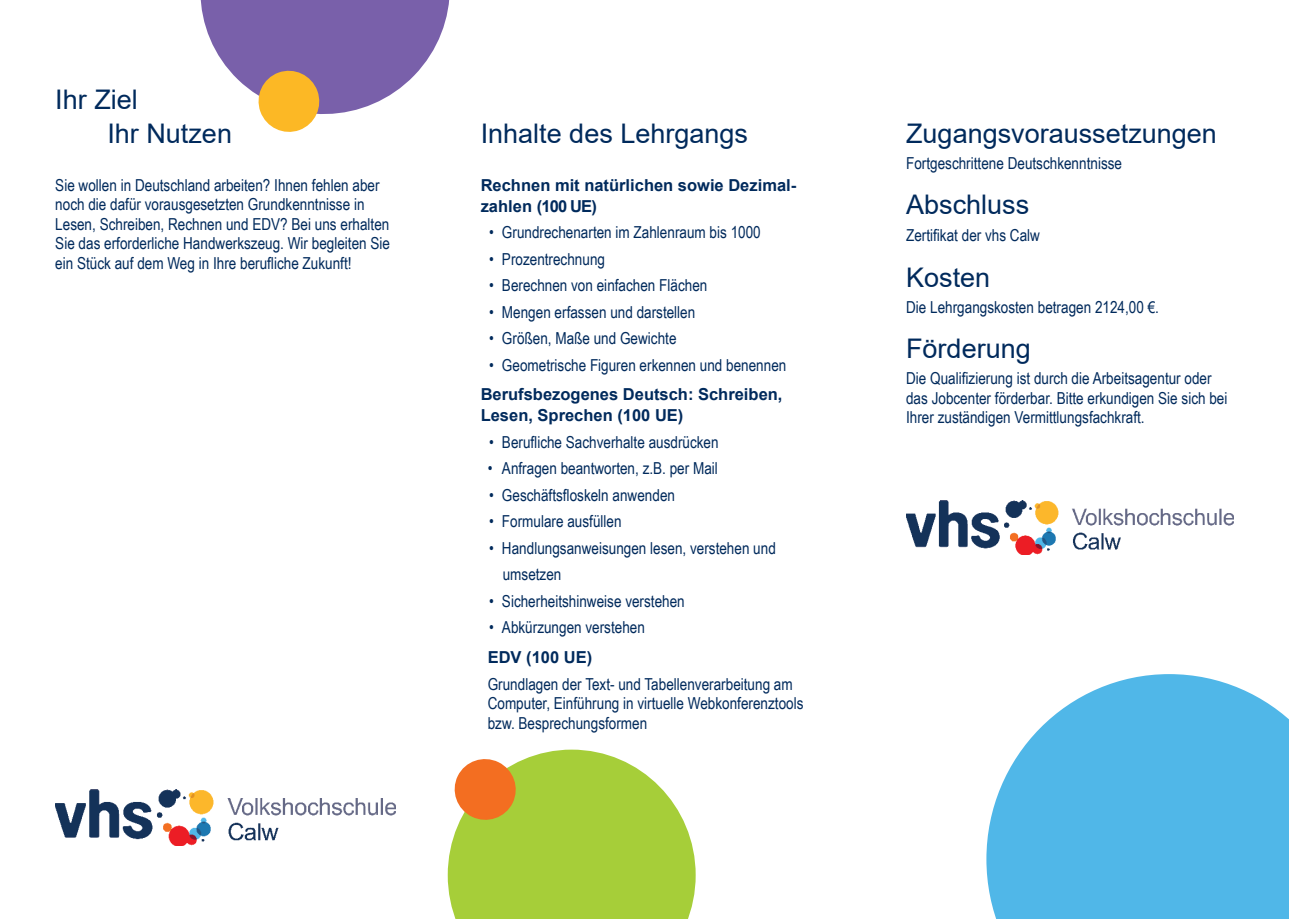
<style>
.page{position:relative;width:1289px;height:919px;background:#fff}
.page>*{position:absolute;margin:0;border:0;box-sizing:border-box;transform-origin:0 0}
.t1{font:27px/34px "Arial";color:#002a5c}
.t2{font:16.5px/19.5px "Arial Narrow";color:#002a5c}
.t3{font:700 16.5px/21px "Arial";color:#002a5c}
</style>
<div class="page">
<svg style="left:986px;top:674px;width:302px;height:244px;background:#66c0ea"></svg>
<svg style="left:448px;top:749px;width:247px;height:169px;background:#b7cd51"></svg>
<svg style="left:200px;top:0;width:250px;height:132px"></svg>
<img style="left:55px;top:789px;width:340px;height:56px">
<img style="left:906px;top:500px;width:327px;height:54px">
<h1 class="t1" style="left:107px;top:82px;width:126px;text-indent:-52px">Ihr Ziel<br>Ihr Nutzen</h1>
<p class="t2" style="left:55px;top:174px;width:336px">Sie wollen in Deutschland arbeiten? Ihnen fehlen aber noch die dafür vorausgesetzten Grundkenntnisse in Lesen, Schreiben, Rechnen und EDV? Bei uns erhalten Sie das erforderliche Handwerkszeug. Wir begleiten Sie ein Stück auf dem Weg in Ihre berufliche Zukunft!</p>
<h1 class="t1" style="left:480px;top:116px;width:269px">Inhalte des Lehrgangs</h1>
<p class="t3" style="left:480px;top:174px;width:317px">Rechnen mit natürlichen sowie Dezimal&shy;zahlen (100 UE)</p>
<p class="t2" style="left:489px;top:222px;width:273px">• Grundrechenarten im Zahlenraum bis 1000</p>
<p class="t2" style="left:489px;top:248px;width:117px">• Prozentrechnung</p>
<p class="t2" style="left:489px;top:275px;width:220px">• Berechnen von einfachen Flächen</p>
<p class="t2" style="left:489px;top:301px;width:208px">• Mengen erfassen und darstellen</p>
<p class="t2" style="left:489px;top:328px;width:189px">• Größen, Maße und Gewichte</p>
<p class="t2" style="left:489px;top:354px;width:299px">• Geometrische Figuren erkennen und benennen</p>
<p class="t3" style="left:480px;top:384px;width:303px">Berufsbezogenes Deutsch: Schreiben,<br>Lesen, Sprechen (100 UE)</p>
<p class="t2" style="left:489px;top:431px;width:231px">• Berufliche Sachverhalte ausdrücken</p>
<p class="t2" style="left:487px;top:458px;width:232px">• Anfragen beantworten, z.B. per Mail</p>
<p class="t2" style="left:489px;top:484px;width:187px">• Geschäftsfloskeln anwenden</p>
<p class="t2" style="left:489px;top:511px;width:134px">• Formulare ausfüllen</p>
<p class="t2" style="left:503px;top:534px;width:274px;line-height:26.5px;text-indent:-14px">• Handlungsanweisungen lesen, verstehen und umsetzen</p>
<p class="t2" style="left:489px;top:590px;width:197px">• Sicherheitshinweise verstehen</p>
<p class="t2" style="left:489px;top:617px;width:157px">• Abkürzungen verstehen</p>
<p class="t3" style="left:487px;top:646px;width:106px">EDV (100 UE)</p>
<p class="t2" style="left:487px;top:673px;width:317px">Grundlagen der Text- und Tabellenverarbeitung am<br>Computer, Einführung in virtuelle Webkonferenztools bzw. Besprechungsformen</p>
<h1 class="t1" style="left:906px;top:116px;width:312px">Zugangsvoraussetzungen</h1>
<p class="t2" style="left:906px;top:153px;width:217px">Fortgeschrittene Deutschkenntnisse</p>
<h1 class="t1" style="left:906px;top:188px;width:125px">Abschluss</h1>
<p class="t2" style="left:906px;top:224px;width:135px">Zertifi kat der vhs Calw</p>
<h1 class="t1" style="left:906px;top:260px;width:86px">Kosten</h1>
<p class="t2" style="left:906px;top:297px;width:254px">Die Lehrgangskosten betragen 2124,00 €.</p>
<h1 class="t1" style="left:906px;top:331px;width:126px">Förderung</h1>
<p class="t2" style="left:906px;top:368px;width:323px">Die Qualifi zierung ist durch die Arbeitsagentur oder das Jobcenter förderbar. Bitte erkundigen Sie sich bei<br>Ihrer zuständigen Vermittlungsfachkraft.</p>
</div>
